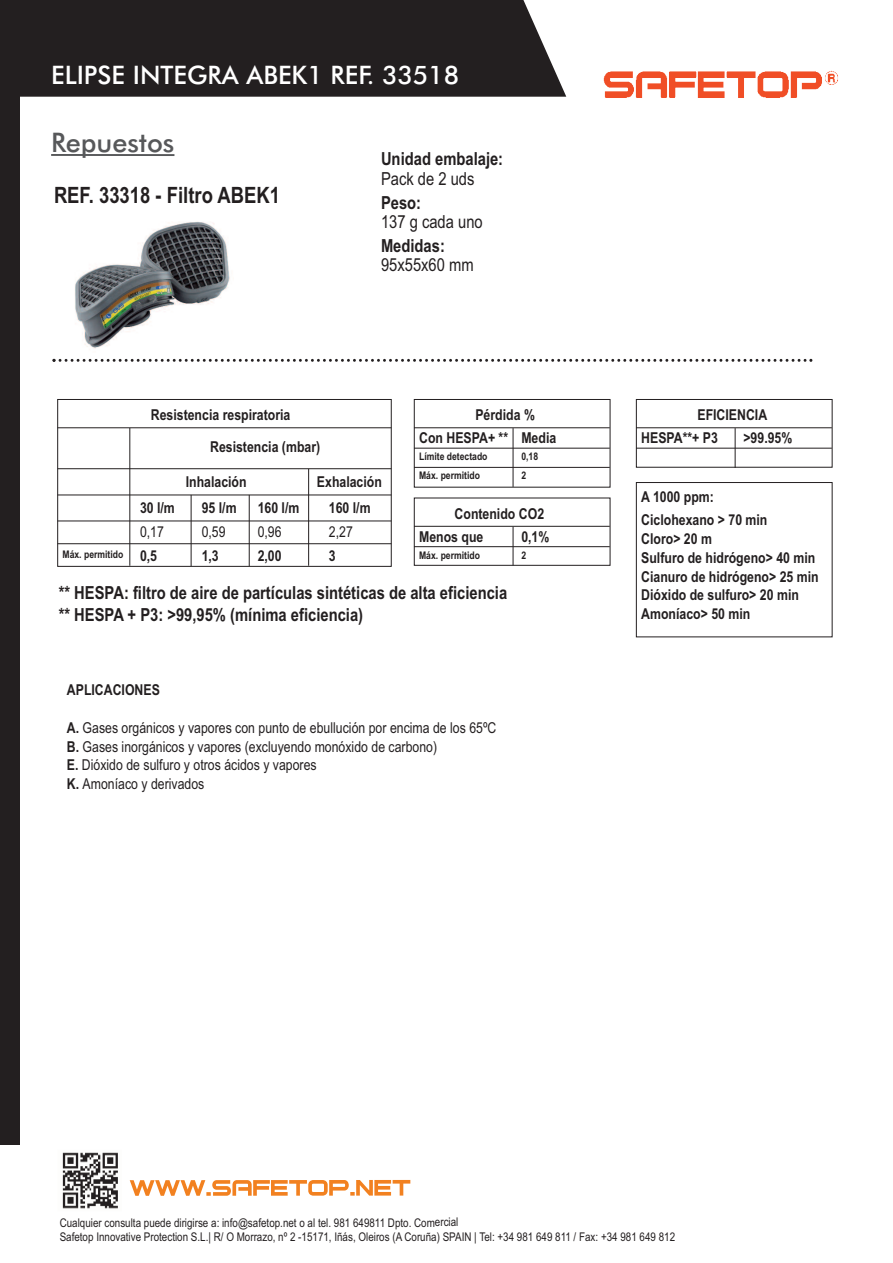
<style>
.page{position:relative;width:893px;height:1263px;background:#fff}
.page>*{position:absolute;margin:0;border:0;box-sizing:border-box;transform-origin:0 0}
.t1{font:500 27px "Futura BT";color:#57585a}
.t2{font:500 25.5px "Futura BT";color:#fff}
.t3{font:700 22.5px "Arial Narrow";color:#231f20}
.t4{font:700 18px/21.6px "Arial Narrow";color:#231f20}
.t5{font:18px "Arial Narrow";color:#231f20}
.t6{font:700 15px/18.8px "Arial Narrow";color:#231f20}
.t7{font:15px/18.8px "Arial Narrow";color:#231f20}
.t8{font:12px/14.2px "Arial Narrow";color:#231f20}
.t9{font:700 10.5px/18.5px "Arial Narrow";color:#231f20}
.s1{font-weight:700}
</style>
<div class="page">
<div style="left:57px;top:399px;width:335px;height:168px;border:1px solid #231f20"></div>
<div style="left:414px;top:399px;width:196px;height:88px;border:1px solid #231f20"></div>
<img style="left:75px;top:221px;width:155px;height:128px">
<div style="left:20px;top:0;width:546px;height:97px;background:#231f20"></div>
<img style="left:603px;top:70px;width:235px;height:28px">
<div style="left:0;top:0;width:20px;height:1144px;background:#231f20"></div>
<hr style="left:51px;top:154px;width:123px;height:2px;background:#57585a">
<svg style="left:52px;top:359px;width:760px;height:3px"></svg>
<hr style="left:57px;top:427px;width:334px;height:1px;background:#231f20">
<hr style="left:414px;top:427px;width:196px;height:1px;background:#231f20">
<hr style="left:414px;top:448px;width:196px;height:1px;background:#231f20">
<hr style="left:414px;top:467px;width:196px;height:1px;background:#231f20">
<hr style="left:57px;top:468px;width:334px;height:1px;background:#231f20">
<hr style="left:57px;top:495px;width:334px;height:1px;background:#231f20">
<hr style="left:57px;top:521px;width:334px;height:1px;background:#231f20">
<hr style="left:57px;top:543px;width:334px;height:1px;background:#231f20">
<hr style="left:129px;top:428px;width:1px;height:138px;background:#231f20">
<hr style="left:308px;top:469px;width:1px;height:97px;background:#231f20">
<hr style="left:513px;top:428px;width:1px;height:59px;background:#231f20">
<div style="left:636px;top:399px;width:196px;height:69px;border:1px solid #231f20"></div>
<hr style="left:636px;top:427px;width:196px;height:1px;background:#231f20">
<hr style="left:636px;top:448px;width:196px;height:1px;background:#231f20">
<hr style="left:735px;top:428px;width:1px;height:40px;background:#231f20">
<div style="left:414px;top:498px;width:196px;height:68px;border:1px solid #231f20"></div>
<hr style="left:414px;top:526px;width:196px;height:1px;background:#231f20">
<hr style="left:414px;top:546px;width:196px;height:1px;background:#231f20">
<hr style="left:513px;top:527px;width:1px;height:38px;background:#231f20">
<hr style="left:191px;top:495px;width:1px;height:71px;background:#231f20">
<hr style="left:249px;top:495px;width:1px;height:71px;background:#231f20">
<svg style="left:130px;top:1180px;width:280px;height:16px"></svg>
<img style="left:62px;top:1152px;width:56px;height:57px">
<div style="left:636px;top:482px;width:196px;height:155px;border:1px solid #231f20"></div>
<h2 class="t2" style="left:51px;top:60px;width:409px">ELIPSE INTEGRA ABEK1 REF. 33518</h2>
<h1 class="t1" style="left:51px;top:127px;width:125px">Repuestos</h1>
<h3 class="t3" style="left:54px;top:182px;width:227px">REF. 33318 - Filtro ABEK1</h3>
<p class="t4" style="left:381px;top:148px;width:124px">Unidad embalaje:</p>
<p class="t5" style="left:381px;top:168px;width:95px">Pack de 2 uds</p>
<p class="t4" style="left:381px;top:192px;width:42px">Peso:</p>
<p class="t5" style="left:381px;top:211px;width:103px">137 g cada uno</p>
<p class="t4" style="left:381px;top:235px;width:65px">Medidas:</p>
<p class="t5" style="left:381px;top:255px;width:94px">95x55x60 mm</p>
<p class="t9" style="left:63px;top:545px;width:62px">Máx. permitido</p>
<p class="t6" style="left:151px;top:406px;width:141px">Resistencia respiratoria</p>
<p class="t6" style="left:419px;top:404px;width:117px;line-height:23.1px;text-indent:56px">Pérdida %<br>Con HESPA+ **</p>
<p class="t9" style="left:419px;top:447px;width:70px">Límite detectado<br>Máx. permitido</p>
<p class="t6" style="left:521px;top:429px;width:36px">Media</p>
<p class="t9" style="left:521px;top:447px;width:18px">0,18<br>2</p>
<p class="t6" style="left:210px;top:437px;width:112px">Resistencia (mbar)</p>
<p class="t6" style="left:186px;top:472px;width:62px">Inhalación</p>
<p class="t6" style="left:317px;top:472px;width:67px">Exhalación</p>
<p class="t6" style="left:140px;top:498px;width:36px">30 l/m</p>
<p class="t6" style="left:202px;top:498px;width:36px">95 l/m</p>
<p class="t6" style="left:258px;top:498px;width:43px">160 l/m</p>
<p class="t6" style="left:329px;top:498px;width:43px">160 l/m</p>
<p class="t6" style="left:140px;top:546px;width:19px">0,5</p>
<p class="t6" style="left:202px;top:546px;width:19px">1,3</p>
<p class="t6" style="left:258px;top:546px;width:25px">2,00</p>
<p class="t6" style="left:329px;top:546px;width:8px">3</p>
<p class="t7" style="left:140px;top:522px;width:25px">0,17</p>
<p class="t7" style="left:202px;top:522px;width:25px">0,59</p>
<p class="t7" style="left:258px;top:522px;width:25px">0,96</p>
<p class="t7" style="left:329px;top:522px;width:25px">2,27</p>
<p class="t6" style="left:419px;top:502px;width:127px;line-height:23.1px;text-indent:35px">Contenido CO2<br>Menos que</p>
<p class="t9" style="left:419px;top:546px;width:62px">Máx. permitido</p>
<p class="t6" style="left:521px;top:527px;width:30px">0,1%</p>
<p class="t9" style="left:521px;top:546px;width:6px">2</p>
<p class="t4" style="left:59px;top:582px;width:450px">** HESPA: filtro de aire de partículas sintéticas de alta eficiencia ** HESPA + P3: &gt;99,95% (mínima eficiencia)</p>
<p class="t6" style="left:67px;top:681px;width:95px">APLICACIONES</p>
<p class="t7" style="left:67px;top:718px;width:431px"><span class="s1">A.</span> Gases orgánicos y vapores con punto de ebullución por encima de los 65ºC <span class="s1">B.</span> Gases inorgánicos y vapores (excluyendo monóxido de carbono)<br><span class="s1">E.</span> Dióxido de sulfuro y otros ácidos y vapores<br><span class="s1">K.</span> Amoníaco y derivados</p>
<p class="t6" style="left:641px;top:404px;width:128px;line-height:23.1px;text-indent:56px">EFICIENCIA<br>HESPA**+ P3</p>
<p class="t6" style="left:743px;top:429px;width:50px">&gt;99.95%</p>
<p class="t6" style="left:641px;top:485px;width:128px;line-height:23px">A 1000 ppm:<br>Ciclohexano &gt; 70 min</p>
<p class="t6" style="left:641px;top:529px;width:179px">Cloro&gt; 20 m<br>Sulfuro de hidrógeno&gt; 40 min<br>Cianuro de hidrógeno&gt; 25 min<br>Dióxido de sulfuro&gt; 20 min<br>Amoníaco&gt; 50 min</p>
<p class="t8" style="left:60px;top:1215px;width:617px">Cualquier consulta puede dirigirse a: info@safetop.net o al tel. 981 649811 Dpto. Comercial<br>Safetop Innovative Protection S.L.| R/ O Morrazo, nº 2 -15171, Iñás, Oleiros (A Coruña) SPAIN | Tel: +34 981 649 811 / Fax: +34 981 649 812</p>
</div>
